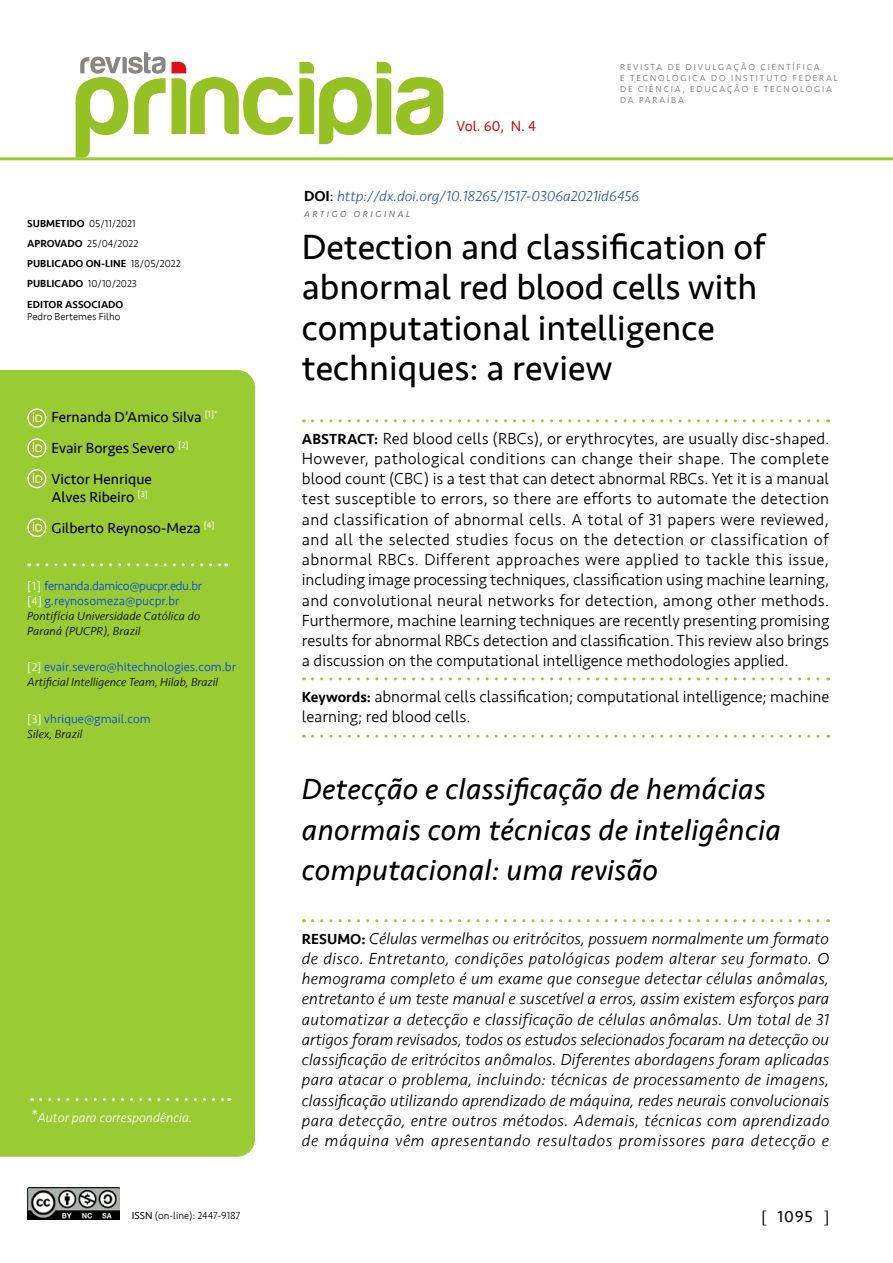
<style>
.page{position:relative;width:893px;height:1263px;background:#fff}
.page>*{position:absolute;margin:0;border:0;box-sizing:border-box;transform-origin:0 0}
.t1{font:36px/40.5px "Seravek";color:#000}
.t2{font:italic 30px/40.5px "Seravek";letter-spacing:.01em;color:#000}
.t3{font:300 16.5px/20.2px "Seravek";color:#000;text-align:justify}
.t4{font:italic 300 16.5px/20.2px "Seravek";letter-spacing:.04em;color:#000;text-align:justify}
.t5{font:16.5px "Seravek";color:#000}
.t6{font:15px/30.8px "Seravek";color:#000}
.t7{font:italic 300 15px "Seravek";color:#275b9b}
.t8{font:14.7px "Seravek";color:#cd1719}
.t9{font:italic 300 13.5px "Seravek";color:#fff}
.t10{font:300 12.75px "Seravek";color:#0d42eb}
.t11{font:300 12.75px/15px "Seravek";letter-spacing:-.03em;color:#0d42eb}
.t12{font:italic 300 12px/15px "Seravek";letter-spacing:.01em;color:#000}
.t13{font:500 10.5px/20.2px "Seravek";color:#000}
.t14{font:300 10.5px "Seravek";color:#000}
.t15{font:300 9px/10.8px "Seravek";letter-spacing:.2em;color:#706f6f}
.t16{font:italic 9px "Seravek";letter-spacing:.285em;color:#706f6f}
.s1{font-weight:300}
.s2{font-size:12px;color:#fff}
.s3{font-size:18px}
.s4{font-weight:400}
.s5{font-weight:500;font-style:normal;color:#000}
.s6{font-weight:400;font-style:normal;color:#000}
.s7{font-weight:500;font-size:15px}
.s8{font-weight:500;font-style:normal;font-size:15px}
.s9{font-family:"Times New Roman"}
</style>
<div class="page">
<div style="left:0;top:370px;width:255px;height:787px;background:#9c3"></div>
<svg style="left:172px;top:62px;width:271px;height:82px"></svg>
<svg style="left:76px;top:52px;width:90px;height:105px"></svg>
<img style="left:28px;top:1187px;width:91px;height:32px">
<svg style="left:41px;top:1098px;width:188px;height:3px"></svg>
<svg style="left:312px;top:419px;width:517px;height:3px"></svg>
<svg style="left:312px;top:677px;width:517px;height:3px"></svg>
<svg style="left:312px;top:735px;width:517px;height:3px"></svg>
<svg style="left:312px;top:919px;width:517px;height:3px"></svg>
<svg style="left:27px;top:408px;width:20px;height:21px"></svg>
<svg style="left:27px;top:438px;width:20px;height:21px"></svg>
<svg style="left:27px;top:469px;width:20px;height:20px"></svg>
<svg style="left:27px;top:518px;width:20px;height:20px"></svg>
<svg style="left:38px;top:563px;width:189px;height:3px"></svg>
<hr style="left:0;top:157px;width:893px;height:3px;background:#9c3">
<p class="t13" style="left:27px;top:213px;width:155px">SUBMETIDO <span class="s1">05/11/2021<br></span>APROVADO <span class="s1">25/04/2022<br></span>PUBLICADO ON-LINE <span class="s1">18/05/2022<br></span>PUBLICADO <span class="s1">10/10/2023<br></span>EDITOR ASSOCIADO</p>
<p class="t14" style="left:27px;top:311px;width:95px">Pedro Bertemes Filho</p>
<p class="t6" style="left:52px;top:402px;width:168px">Fernanda D’Amico Silva <sup>[1]*<br></sup>Evair Borges Severo <sup>[2]<br></sup>Victor Henrique</p>
<p class="t6" style="left:52px;top:481px;width:165px">Alves Ribeiro <sup>[3]<br></sup>Gilberto Reynoso-Meza <sup>[4]</sup></p>
<p class="t11" style="left:27px;top:578px;width:177px"><span class="s2">[1]</span> fernanda.damico@pucpr.edu.br <span class="s2">[4]</span> g.reynosomeza@pucpr.br</p>
<p class="t12" style="left:27px;top:608px;width:174px">Pontifícia Universidade Católica do<br>Paraná (PUCPR), Brazil</p>
<p class="t10" style="left:27px;top:659px;width:210px"><span class="s2">[2]</span> evair.severo@hitechnologies.com.br</p>
<p class="t12" style="left:27px;top:675px;width:192px">Artificial Intelligence Team, Hilab, Brazil</p>
<p class="t10" style="left:27px;top:711px;width:125px"><span class="s2">[3]</span> vhrique@gmail.com</p>
<p class="t12" style="left:27px;top:726px;width:57px">Silex, Brazil</p>
<p class="t9" style="left:30px;top:1110px;width:164px"><span class="s3">*</span>Autor para correspondência.</p>
<p class="t14" style="left:132px;top:1210px;width:110px"><span class="s4">ISSN</span> (on-line): 2447-9187</p>
<p class="t8" style="left:456px;top:115px;width:81px">Vol. 60, N. 4</p>
<p class="t15" style="left:620px;top:62px;width:219px">REVISTA DE DIVULGAÇÃO CIENTÍFICA<br>E TECNOLÓGICA DO INSTITUTO FEDERAL<br>DE CIÊNCIA, EDUCAÇÃO E TECNOLOGIA<br>DA PARAÍBA</p>
<p class="t7" style="left:304px;top:187px;width:337px"><span class="s5">DOI</span><span class="s6">:</span> http://dx.doi.org/10.18265/1517-0306a2021id6456</p>
<h1 class="t1" style="left:302px;top:226px;width:465px">Detection and classification of abnormal red blood cells with computational intelligence techniques: a review</h1>
<p class="t16" style="left:304px;top:207px;width:108px">ARTIGO ORIGINAL</p>
<p class="t3" style="left:302px;top:428px;width:529px"><span class="s7">ABSTRACT:</span> Red blood cells (RBCs), or erythrocytes, are usually disc-shaped.<br>However, pathological conditions can change their shape. The complete blood count (CBC) is a test that can detect abnormal RBCs. Yet it is a manual test susceptible to errors, so there are efforts to automate the detection and classification of abnormal cells. A total of 31 papers were reviewed, and all the selected studies focus on the detection or classification of abnormal RBCs. Different approaches were applied to tackle this issue, including image processing techniques, classification using machine learning, and convolutional neural networks for detection, among other methods.<br>Furthermore, machine learning techniques are recently presenting promising results for abnormal RBCs detection and classification. This review also brings a discussion on the computational intelligence methodologies applied.</p>
<p class="t3" style="left:302px;top:686px;width:529px"><span class="s7">Keywords:</span> abnormal cells classification; computational intelligence; machine learning; red blood cells.</p>
<h2 class="t2" style="left:302px;top:768px;width:481px">Detecção e classificação de hemácias anormais com técnicas de inteligência computacional: uma revisão</h2>
<p class="t4" style="left:302px;top:928px;width:529px"><span class="s8">RESUMO:</span> Células vermelhas ou eritrócitos, possuem normalmente um formato de disco. Entretanto, condições patológicas podem alterar seu formato. O hemograma completo é um exame que consegue detectar células anômalas, entretanto é um teste manual e suscetível a erros, assim existem esforços para automatizar a detecção e classificação de células anômalas. Um total de 31 artigos foram revisados, todos os estudos selecionados focaram na detecção ou classificação de eritrócitos anômalos. Diferentes abordagens foram aplicadas para atacar o problema, incluindo: técnicas de processamento de imagens, classificação utilizando aprendizado de máquina, redes neurais convolucionais para detecção, entre outros métodos. Ademais, técnicas com aprendizado de máquina vêm apresentando resultados promissores para detecção e</p>
<p class="t5" style="left:761px;top:1204px;width:69px"><span class="s9">[</span> 1095 <span class="s9">]</span></p>
</div>
